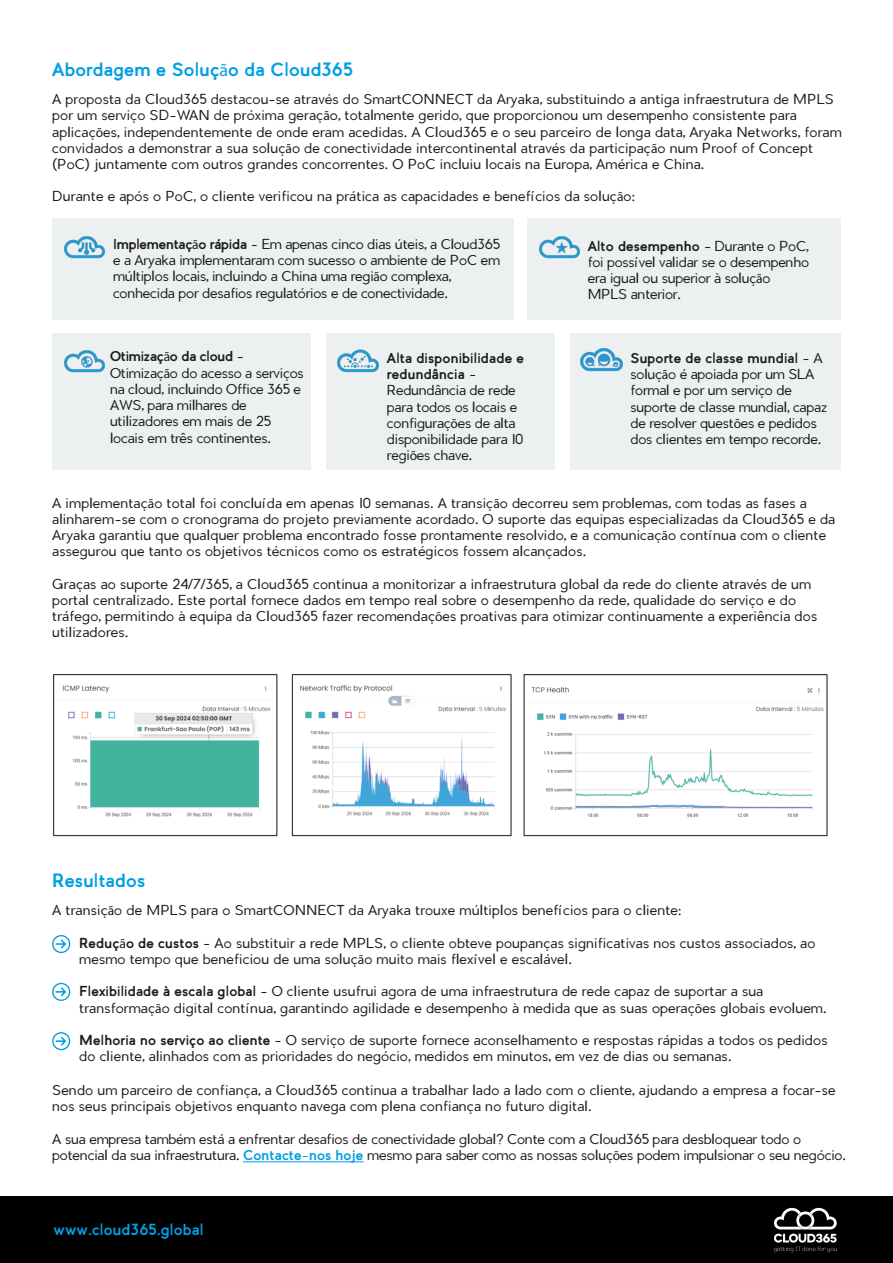
<style>
.page{position:relative;width:893px;height:1263px;background:#fff}
.page>*{position:absolute;margin:0;border:0;box-sizing:border-box;transform-origin:0 0}
.t1{font:700 18px "Preface Sans";color:#009fe3}
.t2{font:700 15px "Preface Sans";color:#009fe3}
.t3{font:300 13.5px/16.2px "Preface Sans";color:#1d1d1b}
.t4{font:300 13.5px/16.2px "Preface Sans";letter-spacing:-.025em;color:#1d1d1b}
.t5{font:300 13.5px/16.2px "Preface Sans";letter-spacing:-.02em;color:#1d1d1b}
.t6{font:700 13.5px/16.2px "Preface Sans";color:#1d1d1b}
.s1{font-family:"Myriad Pro";font-weight:400}
.s2{font-weight:700}
.s3{font-weight:700;color:#009fe3}
</style>
<div class="page">
<img style="left:53px;top:674px;width:775px;height:163px">
<div style="left:0;top:1197px;width:893px;height:66px;background:#000"></div>
<svg style="left:774px;top:1208px;width:63px;height:44px"></svg>
<svg style="left:52px;top:935px;width:18px;height:18px"></svg>
<svg style="left:52px;top:983px;width:18px;height:18px"></svg>
<svg style="left:52px;top:1032px;width:18px;height:18px"></svg>
<hr style="left:243px;top:1161px;width:120px;height:1px;background:#009fe3">
<div style="left:52px;top:218px;width:461px;height:101px;background:#edf0f1"></div>
<div style="left:527px;top:218px;width:314px;height:101px;background:#edf0f1"></div>
<div style="left:52px;top:334px;width:259px;height:136px;background:#edf0f1"></div>
<div style="left:326px;top:334px;width:228px;height:136px;background:#edf0f1"></div>
<img style="left:539px;top:236px;width:41px;height:23px">
<img style="left:63px;top:333px;width:42px;height:40px">
<img style="left:336px;top:333px;width:43px;height:39px">
<div style="left:570px;top:334px;width:271px;height:136px;background:#edf0f1"></div>
<img style="left:580px;top:333px;width:43px;height:38px">
<img style="left:64px;top:236px;width:41px;height:23px">
<h1 class="t1" style="left:52px;top:58px;width:302px">Abordagem e Soluç<span class="s1">ã</span>o da Cloud365</h1>
<p class="t3" style="left:52px;top:91px;width:791px">A proposta da Cloud365 destacou-se através do SmartCONNECT da Aryaka, substituindo a antiga infraestrutura de MPLS por um serviço SD-WAN de próxima geraç<span class="s1">ã</span>o, totalmente gerido, que proporcionou um desempenho consistente para aplicaç<span class="s1">õ</span>es, independentemente de onde eram acedidas. A Cloud365 e o seu parceiro de longa data, Aryaka Networks, foram convidados a demonstrar a sua soluç<span class="s1">ã</span>o de conectividade intercontinental através da participaç<span class="s1">ã</span>o num Proof of Concept (PoC) juntamente com outros grandes concorrentes. O PoC incluiu locais na Europa, América e China.</p>
<p class="t3" style="left:52px;top:188px;width:584px">Durante e após o PoC, o cliente verificou na prática as capacidades e benefícios da soluç<span class="s1">ã</span>o:</p>
<p class="t4" style="left:113px;top:236px;width:389px"><span class="s2">Implementaç</span><span class="s1">ã</span><span class="s2">o rápida -</span> Em apenas cinco dias úteis, a Cloud365 e a Aryaka implementaram com sucesso o ambiente de PoC em múltiplos locais, incluindo a China uma regi<span class="s1">ã</span>o complexa, conhecida por desafios regulatórios e de conectividade.</p>
<p class="t4" style="left:588px;top:237px;width:223px"><span class="s2">Alto desempenho</span> - Durante o PoC, foi possível validar se o desempenho era igual ou superior à soluç<span class="s1">ã</span>o<br>MPLS anterior.</p>
<p class="t4" style="left:110px;top:348px;width:195px"><span class="s2">Otimizaç</span><span class="s1">ã</span><span class="s2">o da cloud -<br></span>Otimizaç<span class="s1">ã</span>o do acesso a serviços na cloud, incluindo Office 365 e<br>AWS, para milhares de utilizadores em mais de 25 locais em três continentes.</p>
<p class="t6" style="left:387px;top:350px;width:139px">Alta disponibilidade e redundância -</p>
<p class="t4" style="left:387px;top:382px;width:138px">Redundância de rede para todos os locais e configuraç<span class="s1">õ</span>es de alta disponibilidade para 10 regi<span class="s1">õ</span>es chave.</p>
<p class="t4" style="left:630px;top:350px;width:198px"><span class="s2">Suporte de classe mundial -</span> A soluç<span class="s1">ã</span>o é apoiada por um SLA formal e por um serviço de suporte de classe mundial, capaz de resolver quest<span class="s1">õ</span>es e pedidos dos clientes em tempo recorde.</p>
<p class="t3" style="left:52px;top:494px;width:785px">A implementaç<span class="s1">ã</span>o total foi concluída em apenas 10 semanas. A transiç<span class="s1">ã</span>o decorreu sem problemas, com todas as fases a alinharem-se com o cronograma do projeto previamente acordado. O suporte das equipas especializadas da Cloud365 e da Aryaka garantiu que qualquer problema encontrado fosse prontamente resolvido, e a comunicaç<span class="s1">ã</span>o contínua com o cliente assegurou que tanto os objetivos técnicos como os estratégicos fossem alcançados.</p>
<p class="t3" style="left:52px;top:575px;width:767px">Graças ao suporte 24/7/365, a Cloud365 continua a monitorizar a infraestrutura global da rede do cliente através de um portal centralizado. Este portal fornece dados em tempo real sobre o desempenho da rede, qualidade do serviço e do tráfego, permitindo à equipa da Cloud365 fazer recomendaç<span class="s1">õ</span>es proativas para otimizar continuamente a experiência dos utilizadores.</p>
<h1 class="t1" style="left:52px;top:869px;width:95px">Resultados</h1>
<p class="t3" style="left:52px;top:902px;width:631px">A transiç<span class="s1">ã</span>o de MPLS para o SmartCONNECT da Aryaka trouxe múltiplos benefícios para o cliente:</p>
<p class="t3" style="left:79px;top:934px;width:738px"><span class="s2">Reduç</span><span class="s1">ã</span><span class="s2">o de custos -</span> Ao substituir a rede MPLS, o cliente obteve poupanças significativas nos custos associados, ao mesmo tempo que beneficiou de uma soluç<span class="s1">ã</span>o muito mais flexível e escalável.</p>
<p class="t3" style="left:79px;top:983px;width:749px"><span class="s2">Flexibilidade à escala global -</span> O cliente usufrui agora de uma infraestrutura de rede capaz de suportar a sua transformaç<span class="s1">ã</span>o digital contínua, garantindo agilidade e desempenho à medida que as suas operaç<span class="s1">õ</span>es globais evoluem.</p>
<p class="t3" style="left:79px;top:1032px;width:750px"><span class="s2">Melhoria no serviço ao cliente -</span> O serviço de suporte fornece aconselhamento e respostas rápidas a todos os pedidos do cliente, alinhados com as prioridades do negócio, medidos em minutos, em vez de dias ou semanas.</p>
<p class="t3" style="left:52px;top:1082px;width:785px">Sendo um parceiro de confiança, a Cloud365 continua a trabalhar lado a lado com o cliente, ajudando a empresa a focar-se nos seus principais objetivos enquanto navega com plena confiança no futuro digital.</p>
<p class="t5" style="left:52px;top:1130px;width:795px">A sua empresa também está a enfrentar desafios de conectividade global? Conte com a Cloud365 para desbloquear todo o potencial da sua infraestrutura. <span class="s3">Contacte-nos hoje</span> mesmo para saber como as nossas soluç<span class="s1">õ</span>es podem impulsionar o seu negócio.</p>
<p class="t2" style="left:54px;top:1220px;width:152px">www.cloud365.global</p>
</div>
